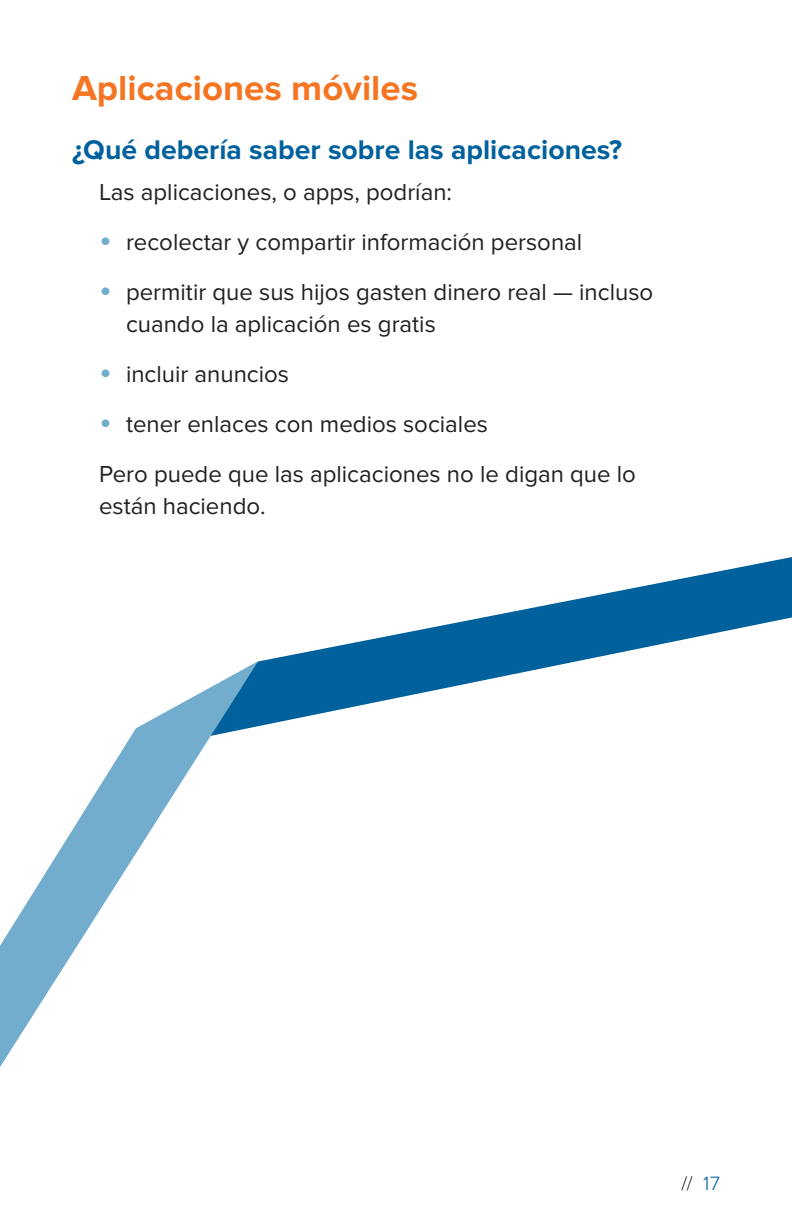
<style>
.page{position:relative;width:792px;height:1224px;background:#fff}
.page>*{position:absolute;margin:0;border:0;box-sizing:border-box;transform-origin:0 0}
.t1{font:700 36px "Proxima Nova";color:#f57523}
.t2{font:700 28px "Proxima Nova";color:#00619c}
.Main_Body{font:24px/32px "Proxima Nova";color:#231f20}
.t3{font:300 20px "Proxima Nova";color:#231f20}
.s1{font-size:36px;color:#73adcd}
.s2{color:#00619c}
</style>
<div class="page">
<svg style="left:258px;top:557px;width:534px;height:170px"></svg>
<svg style="left:0;top:661px;width:258px;height:406px"></svg>
<h1 class="t1" style="left:72px;top:68px;width:348px">Aplicaciones móviles</h1>
<h2 class="t2" style="left:72px;top:134px;width:551px">¿Qué debería saber sobre las aplicaciones?</h2>
<p class="Main_Body" style="left:99px;top:177px;width:355px">Las aplicaciones, o apps, podrían:</p>
<p class="Main_Body" style="left:99px;top:227px;width:485px"><span class="s1">•</span> recolectar y compartir información personal</p>
<p class="Main_Body" style="left:126px;top:277px;width:529px;text-indent:-27px"><span class="s1">•</span> permitir que sus hijos gasten dinero real — incluso cuando la aplicación es gratis</p>
<p class="Main_Body" style="left:99px;top:359px;width:192px"><span class="s1">•</span> incluir anuncios</p>
<p class="Main_Body" style="left:99px;top:409px;width:391px"><span class="s1">•</span> tener enlaces con medios sociales</p>
<p class="Main_Body" style="left:99px;top:459px;width:539px">Pero puede que las aplicaciones no le digan que lo están haciendo.</p>
<p class="t3" style="left:682px;top:1172px;width:40px">// <span class="s2">17</span></p>
</div>
